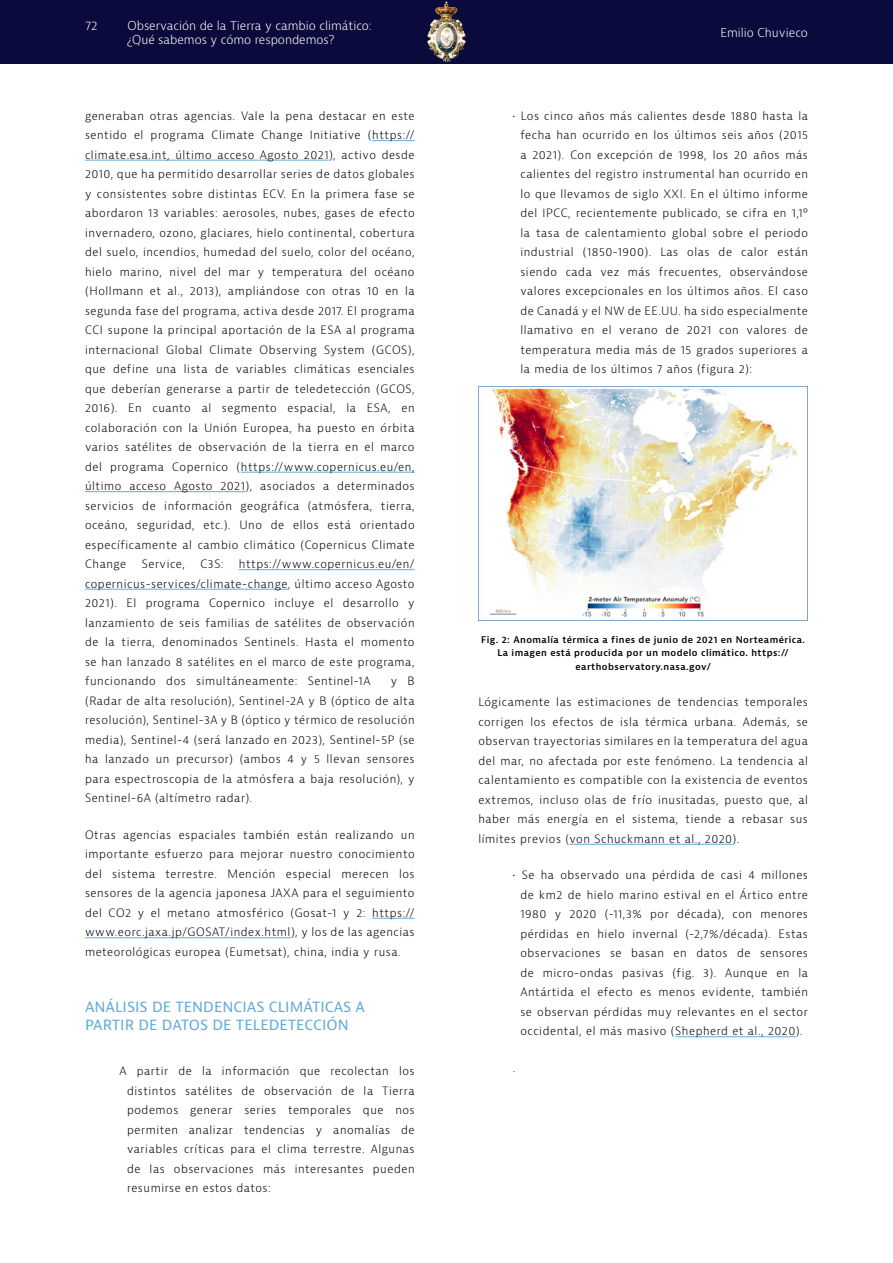
<style>
.page{position:relative;width:893px;height:1263px;background:#fff}
.page>*{position:absolute;margin:0;border:0;box-sizing:border-box;transform-origin:0 0}
.Subtítulos_Artículo{font:15px/18px "Bernina Sans";color:#62abd9}
.t1{font:300 12px/14.4px "Bernina Sans";color:#fff}
.Body_Artículo_negro{font:300 11.25px/19.5px "Bernina Sans";letter-spacing:.05em;color:#000;text-align:justify}
.Image_Footnote{font:600 9px/13.5px "Bernina Sans";letter-spacing:.05em;color:#000;text-align:center}
</style>
<div class="page">
<div style="left:0;top:0;width:893px;height:64px;background:#0a0a3c"></div>
<img style="left:427px;top:2px;width:38px;height:60px">
<hr style="left:372px;top:140px;width:43px;height:1px;background:#62abd9">
<hr style="left:85px;top:160px;width:244px;height:1px;background:#62abd9">
<hr style="left:241px;top:472px;width:174px;height:1px;background:#62abd9">
<hr style="left:85px;top:491px;width:161px;height:1px;background:#62abd9">
<hr style="left:239px;top:569px;width:176px;height:1px;background:#62abd9">
<hr style="left:85px;top:589px;width:203px;height:1px;background:#62abd9">
<hr style="left:372px;top:918px;width:43px;height:1px;background:#62abd9">
<hr style="left:85px;top:937px;width:206px;height:1px;background:#62abd9">
<hr style="left:569px;top:844px;width:164px;height:1px;background:#62abd9">
<hr style="left:675px;top:1036px;width:121px;height:1px;background:#62abd9">
<img style="left:478px;top:386px;width:330px;height:234px">
<p class="t1" style="left:86px;top:18px;width:14px">72</p>
<p class="t1" style="left:128px;top:18px;width:246px">Observación de la Tierra y cambio climático: ¿Qué sabemos y cómo respondemos?</p>
<p class="t1" style="left:720px;top:25px;width:89px">Emilio Chuvieco</p>
<p class="Body_Artículo_negro" style="left:85px;top:106px;width:331px">generaban otras agencias. Vale la pena destacar en este sentido el programa Climate Change Initiative (https:// climate.esa.int, último acceso Agosto 2021), activo desde 2010, que ha permitido desarrollar series de datos globales y consistentes sobre distintas ECV. En la primera fase se abordaron 13 variables: aerosoles, nubes, gases de efecto invernadero, ozono, glaciares, hielo continental, cobertura del suelo, incendios, humedad del suelo, color del océano, hielo marino, nivel del mar y temperatura del océano (Hollmann et al., 2013), ampliándose con otras 10 en la segunda fase del programa, activa desde 2017. El programa CCI supone la principal aportación de la ESA al programa internacional Global Climate Observing System (GCOS), que define una lista de variables climáticas esenciales que deberían generarse a partir de teledetección (GCOS, 2016). En cuanto al segmento espacial, la ESA, en colaboración con la Unión Europea, ha puesto en órbita varios satélites de observación de la tierra en el marco del programa Copernico (https://www.copernicus.eu/en, último acceso Agosto 2021), asociados a determinados servicios de información geográfica (atmósfera, tierra, oceáno, seguridad, etc.). Uno de ellos está orientado específicamente al cambio climático (Copernicus Climate Change</p>
<p class="Body_Artículo_negro" style="left:85px;top:554px;width:331px;text-indent:154px">https://www.copernicus.eu/en/ copernicus-services/climate-change, último acceso Agosto 2021). El programa Copernico incluye el desarrollo y lanzamiento de seis familias de satélites de observación de la tierra, denominados Sentinels. Hasta el momento se han lanzado 8 satélites en el marco de este programa, funcionando dos simultáneamente: Sentinel-1A</p>
<p class="Body_Artículo_negro" style="left:142px;top:554px;width:45px">Service,</p>
<p class="Body_Artículo_negro" style="left:200px;top:554px;width:25px">C3S:</p>
<p class="Body_Artículo_negro" style="left:85px;top:671px;width:331px;text-indent:306px">y B (Radar de alta resolución), Sentinel-2A y B (óptico de alta resolución), Sentinel-3A y B (óptico y térmico de resolución media), Sentinel-4 (será lanzado en 2023), Sentinel-5P (se ha lanzado un precursor) (ambos 4 y 5 llevan sensores para espectroscopia de la atmósfera a baja resolución), y Sentinel-6A (altímetro radar).</p>
<p class="Body_Artículo_negro" style="left:85px;top:825px;width:331px">Otras agencias espaciales también están realizando un importante esfuerzo para mejorar nuestro conocimiento del sistema terrestre. Mención especial merecen los sensores de la agencia japonesa JAXA para el seguimiento del CO2 y el metano atmosférico (Gosat-1 y 2: https:// www.eorc.jaxa.jp/GOSAT/index.html), y los de las agencias meteorológicas europea (Eumetsat), china, india y rusa.</p>
<p class="Subtítulos_Artículo" style="left:85px;top:998px;width:282px">ANÁLISIS DE TENDENCIAS CLIMÁTICAS A<br>PARTIR DE DATOS DE TELEDETECCIÓN</p>
<p class="Body_Artículo_negro" style="left:127px;top:1061px;width:289px;text-indent:-8px">A partir de la información que recolectan los distintos satélites de observación de la Tierra podemos generar series temporales que nos permiten analizar tendencias y anomalías de variables críticas para el clima terrestre. Algunas de las observaciones más interesantes pueden resumirse en estos datos:</p>
<p class="Body_Artículo_negro" style="left:520px;top:106px;width:289px;text-indent:-8px">• Los cinco años más calientes desde 1880 hasta la fecha han ocurrido en los últimos seis años (2015 a 2021). Con excepción de 1998, los 20 años más calientes del registro instrumental han ocurrido en lo que llevamos de siglo XXI. En el último informe del IPCC, recientemente publicado, se cifra en 1,1º la tasa de calentamiento global sobre el periodo industrial (1850-1900). Las olas de calor están siendo cada vez más frecuentes, observándose valores excepcionales en los últimos años. El caso de Canadá y el NW de EE.UU. ha sido especialmente llamativo en el verano de 2021 con valores de temperatura media más de 15 grados superiores a la media de los últimos 7 años (figura 2):</p>
<p class="Image_Footnote" style="left:481px;top:633px;width:325px">Fig. 2: Anomalía térmica a fines de junio de 2021 en Norteamérica.<br>La imagen está producida por un modelo climático. https:// earthobservatory.nasa.gov/</p>
<p class="Body_Artículo_negro" style="left:478px;top:692px;width:331px">Lógicamente las estimaciones de tendencias temporales corrigen los efectos de isla térmica urbana. Además, se observan trayectorias similares en la temperatura del agua del mar, no afectada por este fenómeno. La tendencia al calentamiento es compatible con la existencia de eventos extremos, incluso olas de frío inusitadas, puesto que, al haber más energía en el sistema, tiende a rebasar sus límites previos (von Schuckmann et al., 2020).</p>
<p class="Body_Artículo_negro" style="left:520px;top:866px;width:289px;text-indent:-8px">• Se ha observado una pérdida de casi 4 millones de km2 de hielo marino estival en el Ártico entre 1980 y 2020 (-11,3% por década), con menores pérdidas en hielo invernal (-2,7%/década). Estas observaciones se basan en datos de sensores de micro-ondas pasivas (fig. 3). Aunque en la Antártida el efecto es menos evidente, también se observan pérdidas muy relevantes en el sector occidental, el más masivo (Shepherd et al., 2020).</p>
<p class="Body_Artículo_negro" style="left:513px;top:1058px;width:4px">.</p>
</div>
